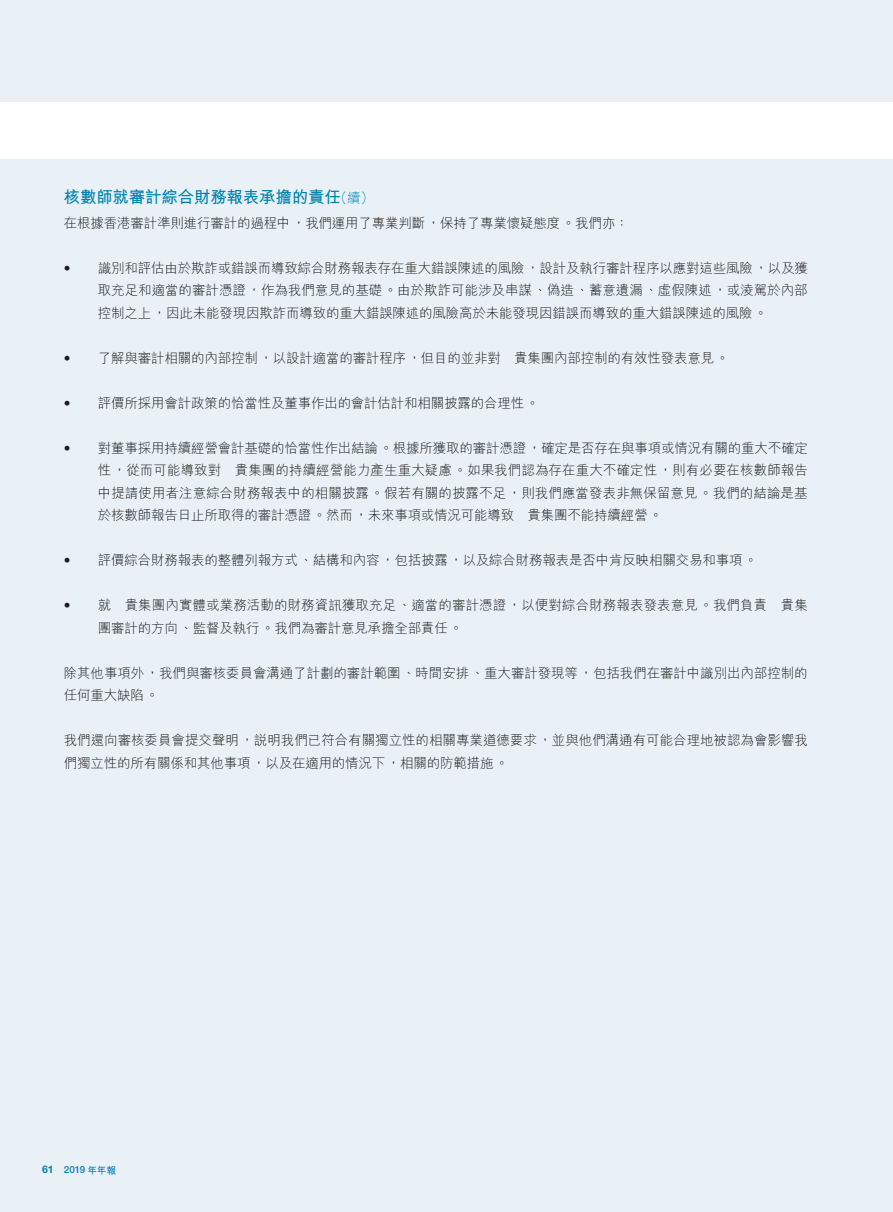
<style>
.page{position:relative;width:893px;height:1212px;background:#eaf1f6}
.page>*{position:absolute;margin:0;border:0;box-sizing:border-box;transform-origin:0 0}
.t1{font:700 16.5px "M Hei HK";letter-spacing:-.015em;color:#0082af}
.t2{font:300 13.5px/22.5px "M Hei HK";letter-spacing:-.015em;color:#1c1c1b}
.t3{font:300 13.5px "M Hei HK";letter-spacing:.005em;color:#1c1c1b}
.t4{font:300 13.5px "Helvetica LT Std";color:#1c1c1b}
.t5{font:300 13.5px "M Hei HK";color:#0082af}
.t6{font:700 10.5px "Helvetica Neue LT Std";color:#0082af}
.t7{font:500 9.75px "Helvetica Neue LT Std";color:#0082af}
.s1{font-family:"M Hei HK";font-weight:700}
</style>
<div class="page">
<div style="left:0;top:102px;width:893px;height:56px;background:#fff"></div>
<p class="t1" style="left:64px;top:185px;width:279px">核數師就審計綜合財務報表承擔的責任</p>
<p class="t2" style="left:64px;top:211px;width:566px">在根據香港審計準則進行審計的過程中，我們運用了專業判斷，保持了專業懷疑態度。我們亦：</p>
<p class="t2" style="left:98px;top:256px;width:712px">識別和評估由於欺詐或錯誤而導致綜合財務報表存在重大錯誤陳述的風險，設計及執行審計程序以應對這些風險，以及獲</p>
<p class="t5" style="left:334px;top:189px;width:42px">（續(</p>
<p class="t4" style="left:64px;top:260px;width:8px">•</p>
<p class="t4" style="left:64px;top:350px;width:8px">•</p>
<p class="t2" style="left:98px;top:279px;width:711px">取充足和適當的審計憑證，作為我們意見的基礎。由於欺詐可能涉及串謀、偽造、蓄意遺漏、虛假陳述，或淩駕於內部控制之上，因此未能發現因欺詐而導致的重大錯誤陳述的風險高於未能發現因錯誤而導致的重大錯誤陳述的風險。</p>
<p class="t2" style="left:514px;top:346px;width:217px">貴集團內部控制的有效性發表意見。</p>
<p class="t2" style="left:98px;top:346px;width:405px">了解與審計相關的內部控制，以設計適當的審計程序，但目的並非對</p>
<p class="t4" style="left:64px;top:395px;width:8px">•</p>
<p class="t2" style="left:98px;top:391px;width:443px">評價所採用會計政策的恰當性及董事作出的會計估計和相關披露的合理性。</p>
<p class="t4" style="left:64px;top:440px;width:8px">•</p>
<p class="t2" style="left:98px;top:436px;width:712px">對董事採用持續經營會計基礎的恰當性作出結論。根據所獲取的審計憑證，確定是否存在與事項或情況有關的重大不確定</p>
<p class="t4" style="left:64px;top:552px;width:8px">•</p>
<p class="t3" style="left:235px;top:461px;width:575px">貴集團的持續經營能力產生重大疑慮。如果我們認為存在重大不確定性，則有必要在核數師報告</p>
<p class="t3" style="left:98px;top:461px;width:125px">性，從而可能導致對</p>
<p class="t3" style="left:98px;top:483px;width:711px">中提請使用者注意綜合財務報表中的相關披露。假若有關的披露不足，則我們應當發表非無保留意見。我們的結論是基</p>
<p class="t2" style="left:527px;top:504px;width:137px">貴集團不能持續經營。</p>
<p class="t2" style="left:98px;top:504px;width:418px">於核數師報告日止所取得的審計憑證。然而，未來事項或情況可能導致</p>
<p class="t2" style="left:98px;top:549px;width:661px">評價綜合財務報表的整體列報方式、結構和內容，包括披露，以及綜合財務報表是否中肯反映相關交易和事項。</p>
<p class="t4" style="left:64px;top:597px;width:8px">•</p>
<p class="t2" style="left:98px;top:594px;width:15px">就</p>
<p class="t3" style="left:125px;top:596px;width:644px">貴集團內實體或業務活動的財務資訊獲取充足、適當的審計憑證，以便對綜合財務報表發表意見。我們負責</p>
<p class="t2" style="left:781px;top:594px;width:29px">貴集</p>
<p class="t2" style="left:98px;top:616px;width:366px">團審計的方向、監督及執行。我們為審計意見承擔全部責任。</p>
<p class="t2" style="left:64px;top:661px;width:745px">除其他事項外，我們與審核委員會溝通了計劃的審計範圍、時間安排、重大審計發現等，包括我們在審計中識別出內部控制的任何重大缺陷。</p>
<p class="t2" style="left:64px;top:729px;width:746px">我們還向審核委員會提交聲明，說明我們已符合有關獨立性的相關專業道德要求，並與他們溝通有可能合理地被認為會影響我們獨立性的所有關係和其他事項，以及在適用的情況下，相關的防範措施。</p>
<p class="t6" style="left:42px;top:1163px;width:13px">61</p>
<p class="t7" style="left:64px;top:1164px;width:54px">2019 <span class="s1">年年報</span></p>
</div>
